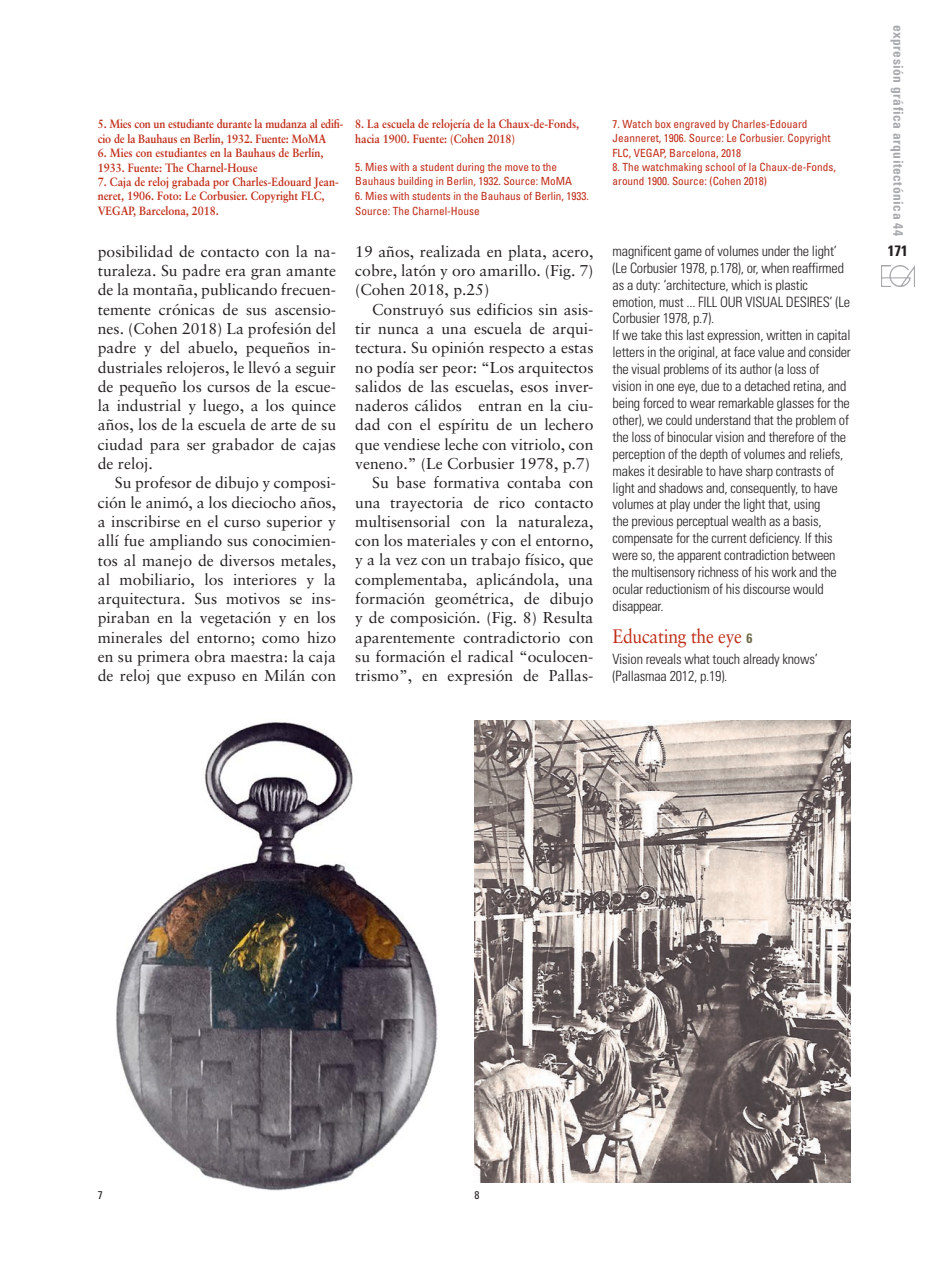
<style>
.page{position:relative;width:936px;height:1276px;background:#fff}
.page>*{position:absolute;margin:0;border:0;box-sizing:border-box;transform-origin:0 0}
.TITULAR_1_INGLES{font:19.5px "Sabon";letter-spacing:-.015em;color:#c02d19;scale:.9 1}
.t1{font:15.75px/19.4px "Sabon";color:#231f20;text-align:justify}
.t2{font:700 condensed 15px "Univers";color:#231f20}
.t3{font:300 condensed 14.25px/17px "Univers";letter-spacing:-.015em;color:#231f20}
.t4{font:700 condensed 13.5px "Univers";letter-spacing:.035em;color:#a8a9ad}
.t5{font:700 12px/14.4px "Sabon";color:#c02d19;scale:.9 1}
.t6{font:condensed 11.25px/14.2px "Univers";color:#c02d19}
.PIES_DE_FOTO_INGLES{font:condensed 11.25px "Univers";color:#231f20}
.s1{font-family:"Univers";font-weight:700;font-stretch:condensed;font-size:13.5px;color:#6d6a4a}
</style>
<div class="page">
<img style="left:881px;top:265px;width:33px;height:21px">
<img style="left:116px;top:722px;width:322px;height:469px">
<img style="left:474px;top:721px;width:376px;height:461px">
<p class="t5" style="left:98px;top:117px;width:274px">5. Mies con un estudiante durante la mudanza al edifi&shy;cio de la Bauhaus en Berlin, 1932. Fuente: MoMA</p>
<p class="t5" style="left:98px;top:145px;width:252px">6. Mies con estudiantes en la Bauhaus de Berlín,<br>1933. Fuente: The Charnel-House</p>
<p class="t5" style="left:98px;top:174px;width:269px">7. Caja de reloj grabada por Charles-Edouard Jean&shy;neret, 1906. Foto: Le Corbusier. Copyright FLC,<br>VEGAP, Barcelona, 2018.</p>
<p class="t1" style="left:98px;top:241px;width:240px">posibilidad de contacto con la na&shy;turaleza. Su padre era gran amante de la montaña, publicando frecuen&shy;temente crónicas de sus ascensio&shy;nes. (Cohen 2018) La profesión del padre y del abuelo, pequeños in&shy;dustriales relojeros, le llevó a seguir de pequeño los cursos de la escue&shy;la industrial y luego, a los quince años, los de la escuela de arte de su ciudad para ser grabador de cajas de reloj.</p>
<p class="t1" style="left:98px;top:473px;width:240px;text-indent:17px">Su profesor de dibujo y composi&shy;ción le animó, a los dieciocho años, a inscribirse en el curso superior y allí fue ampliando sus conocimien&shy;tos al manejo de diversos metales, al mobiliario, los interiores y la arquitectura. Sus motivos se ins&shy;piraban en la vegetación y en los minerales del entorno; como hizo en su primera obra maestra: la caja de reloj que expuso en Milán con</p>
<p class="t5" style="left:355px;top:117px;width:250px">8. La escuela de relojería de la Chaux-de-Fonds, hacia 1900. Fuente: (Cohen 2018)</p>
<p class="t6" style="left:355px;top:159px;width:218px;line-height:14.7px">5. Mies with a student during the move to the<br>Bauhaus building in Berlin, 1932. Source: MoMA</p>
<p class="t6" style="left:355px;top:188px;width:235px;line-height:14.7px">6. Mies with students in the Bauhaus of Berlin, 1933.<br>Source: The Charnel-House</p>
<p class="t1" style="left:355px;top:241px;width:240px">19 años, realizada en plata, acero, cobre, latón y oro amarillo. (Fig. 7) (Cohen 2018, p.25)</p>
<p class="t1" style="left:355px;top:299px;width:240px;text-indent:17px">Construyó sus edificios sin asis&shy;tir nunca a una escuela de arqui&shy;tectura. Su opinión respecto a estas no podía ser peor: “Los arquitectos salidos de las escuelas, esos inver&shy;naderos cálidos entran en la ciu&shy;dad con el espíritu de un lechero que vendiese leche con vitriolo, con veneno.” (Le Corbusier 1978, p.7)</p>
<p class="t1" style="left:355px;top:473px;width:240px;text-indent:17px">Su base formativa contaba con una trayectoria de rico contacto multisensorial con la naturaleza, con los materiales y con el entorno, y a la vez con un trabajo físico, que complementaba, aplicándola, una formación geométrica, de dibujo y de composición. (Fig. 8) Resulta aparentemente contradictorio con su formación el radical “oculocen&shy;trismo”, en expresión de Pallas-</p>
<p class="t6" style="left:612px;top:117px;width:219px">7. Watch box engraved by Charles-Edouard<br>Jeanneret, 1906. Source: Le Corbusier. Copyright<br>FLC, VEGAP, Barcelona, 2018</p>
<p class="t6" style="left:612px;top:160px;width:225px">8. The watchmaking school of la Chaux-de-Fonds, around 1900. Source: (Cohen 2018)</p>
<p class="t3" style="left:612px;top:242px;width:239px">magnificent game of volumes under the light’ (Le Corbusier 1978, p.178), or, when reaffirmed as a duty: ‘architecture, which is plastic emotion, must ... FILL OUR VISUAL DESIRES’ (Le Corbusier 1978, p.7).</p>
<p class="t3" style="left:612px;top:327px;width:240px">If we take this last expression, written in capital letters in the original, at face value and consider the visual problems of its author (a loss of vision in one eye, due to a detached retina, and being forced to wear remarkable glasses for the other), we could understand that the problem of the loss of binocular vision and therefore of the perception of the depth of volumes and reliefs, makes it desirable to have sharp contrasts of light and shadows and, consequently, to have volumes at play under the light that, using<br>the previous perceptual wealth as a basis, compensate for the current deficiency. If this were so, the apparent contradiction between the multisensory richness of his work and the ocular reductionism of his discourse would disappear.</p>
<p class="TITULAR_1_INGLES" style="left:612px;top:625px;width:157px">Educating the eye <span class="s1">6</span></p>
<p class="t3" style="left:612px;top:651px;width:207px">Vision reveals what touch already knows’ (Pallasmaa 2012, p.19).</p>
<p class="t4" style="left:906px;top:25px;width:213px;rotate:90deg">expresión gráfica arquitectónica 44</p>
<p class="t2" style="left:887px;top:242px;width:21px">171</p>
<p class="PIES_DE_FOTO_INGLES" style="left:98px;top:1188px;width:6px">7</p>
<p class="PIES_DE_FOTO_INGLES" style="left:474px;top:1188px;width:6px">8</p>
</div>
